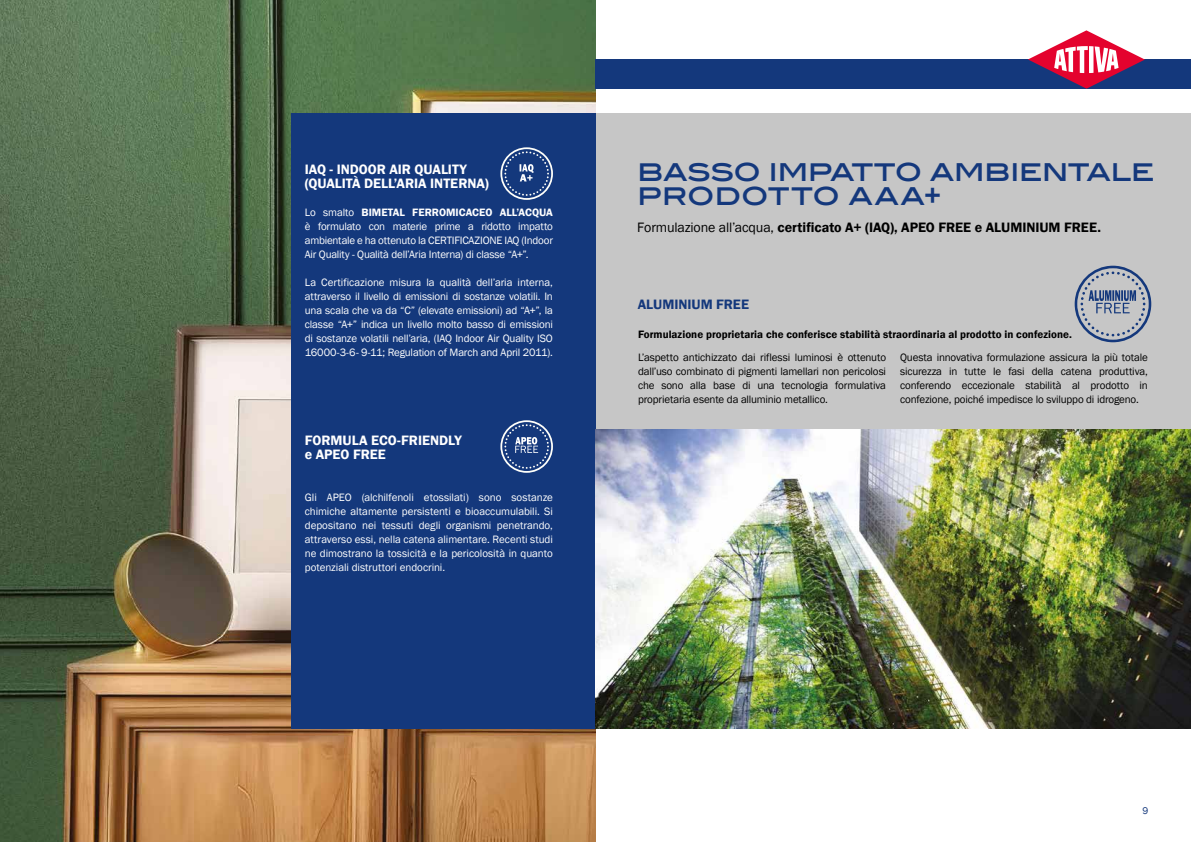
<style>
.page{position:relative;width:1191px;height:842px;background:#fff}
.page>*{position:absolute;margin:0;border:0;box-sizing:border-box;transform-origin:0 0}
.t1{font:500 29px/24px "Blair ITC";letter-spacing:-.02em;color:#14387c}
.t2{font:600 14px/14px "Franklin Gothic";color:#fff}
.t3{font:600 14px "Franklin Gothic";color:#000}
.t4{font:600 14px "Franklin Gothic";color:#14387c}
.t5{font:11px/14px "Franklin Gothic";letter-spacing:-.01em;color:#fff;text-align:justify}
.t6{font:11px/14px "Franklin Gothic";letter-spacing:-.015em;color:#000;text-align:justify}
.t7{font:600 11px "Franklin Gothic";letter-spacing:.005em;color:#000}
.t8{font:10px "Franklin Gothic";color:#14387c}
.s1{font-weight:600}
.s2{font-family:"Franklin Gothic";font-weight:600}
.s3{font-weight:400}
</style>
<div class="page">
<div style="left:595px;top:113px;width:596px;height:335px;background:#c6c6c6"></div>
<img style="left:0;top:0;width:595px;height:842px">
<div style="left:291px;top:113px;width:304px;height:616px;background:#14387c"></div>
<div style="left:595px;top:59px;width:596px;height:30px;background:#14387c"></div>
<svg style="left:1028px;top:30px;width:116px;height:59px"></svg>
<svg style="left:500px;top:420px;width:53px;height:53px"></svg>
<svg style="left:500px;top:147px;width:53px;height:53px"></svg>
<svg style="left:1074px;top:266px;width:77px;height:76px"></svg>
<img style="left:595px;top:429px;width:596px;height:300px">
<p class="t2" style="left:305px;top:163px;width:185px">IAQ - INDOOR AIR QUALITY (QUALITÀ DELL’ARIA INTERNA)</p>
<p class="t5" style="left:305px;top:206px;width:250px">Lo smalto <span class="s1">BIMETAL FERROMICACEO ALL’ACQUA </span>è formulato con materie prime a ridotto impatto ambientale e ha ottenuto la CERTIFICAZIONE IAQ (Indoor Air Quality - Qualità dell’Aria Interna) di classe “A+”.</p>
<p class="t5" style="left:305px;top:276px;width:250px">La Certificazione misura la qualità dell’aria interna, attraverso il livello di emissioni di sostanze volatili. In una scala che va da “C” (elevate emissioni) ad “A+”, la classe “A+” indica un livello molto basso di emissioni di sostanze volatili nell’aria, (IAQ Indoor Air Quality ISO 16000-3-6- 9-11; Regulation of March and April 2011).</p>
<p class="t2" style="left:305px;top:434px;width:158px">FORMULA ECO-FRIENDLY e APEO FREE</p>
<p class="t5" style="left:305px;top:491px;width:250px">Gli APEO (alchilfenoli etossilati) sono sostanze chimiche altamente persistenti e bioaccumulabili. Si depositano nei tessuti degli organismi penetrando, attraverso essi, nella catena alimentare. Recenti studi ne dimostrano la tossicità e la pericolosità in quanto potenziali distruttori endocrini.</p>
<h1 class="t1" style="left:637px;top:160px;width:519px">BASSO IMPATTO AMBIENTALE<br>PRODOTTO AAA<span class="s2">+</span></h1>
<p class="t3" style="left:637px;top:221px;width:465px"><span class="s3">Formulazione all’acqua,</span> certificato A+ (IAQ), APEO FREE e ALUMINIUM FREE.</p>
<p class="t4" style="left:638px;top:299px;width:113px">ALUMINIUM FREE</p>
<p class="t7" style="left:638px;top:329px;width:435px">Formulazione proprietaria che conferisce stabilità straordinaria al prodotto in confezione.</p>
<p class="t6" style="left:638px;top:351px;width:250px">L’aspetto antichizzato dai riflessi luminosi è ottenuto dall’uso combinato di pigmenti lamellari non pericolosi che sono alla base di una tecnologia formulativa proprietaria esente da alluminio metallico.</p>
<p class="t6" style="left:900px;top:351px;width:249px">Questa innovativa formulazione assicura la più totale sicurezza in tutte le fasi della catena produttiva, conferendo eccezionale stabilità al prodotto in confezione, poiché impedisce lo sviluppo di idrogeno.</p>
<p class="t8" style="left:1142px;top:806px;width:7px">9</p>
</div>
